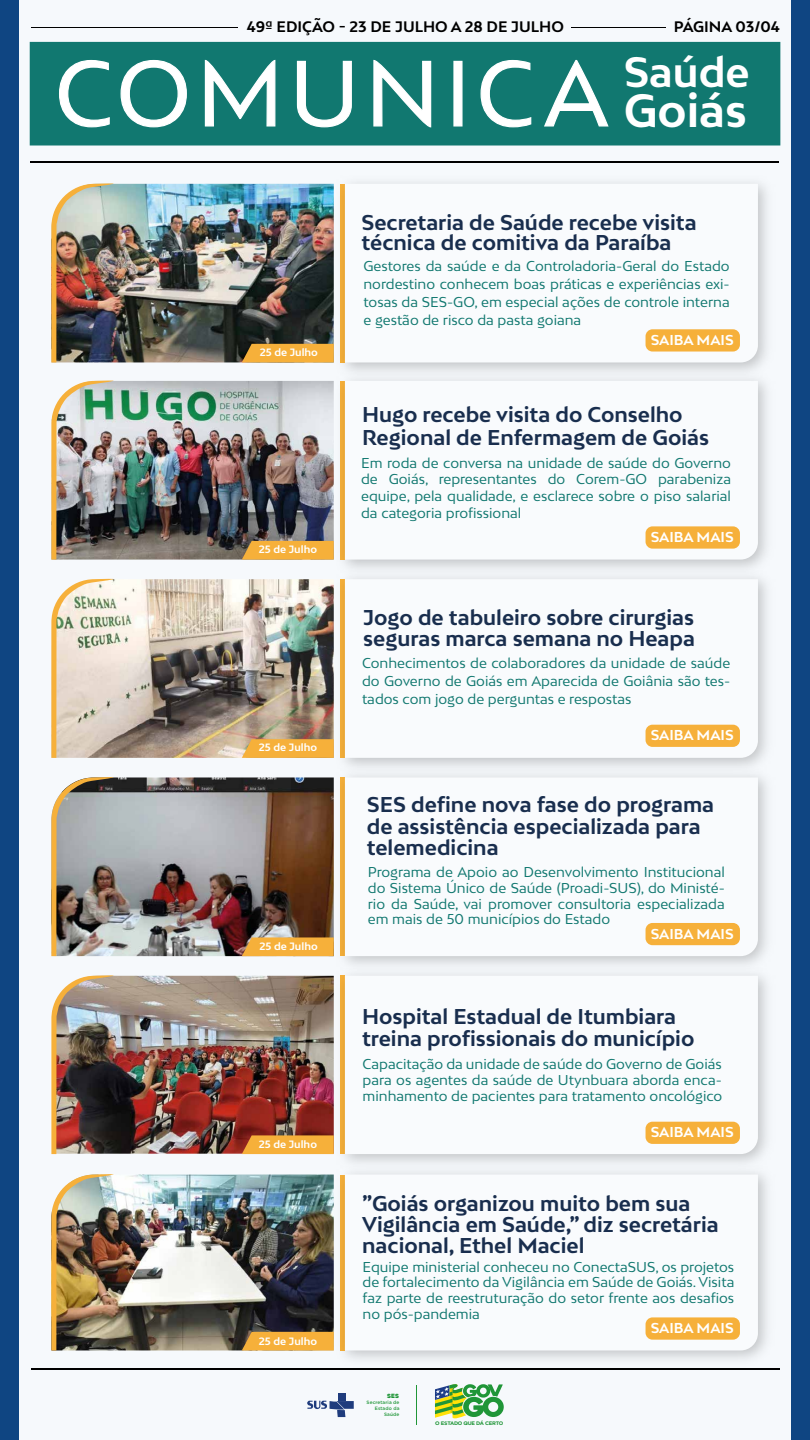
<style>
.page{position:relative;width:810px;height:1440px;background:#fff}
.page>*{position:absolute;margin:0;border:0;box-sizing:border-box;transform-origin:0 0}
.t1{font:700 44.1px "Bw Mitga";color:#fff}
.t2{font:700 40.12px "Bw Mitga";color:#fff}
.t3{font:700 20.25px/21.1px "Bw Mitga";color:#192e4e}
.t4{font:700 14.4px "Bw Mitga";color:#000}
.t5{font:700 13.58px "Bw Mitga";color:#fff}
.t6{font:13.5px/15.7px "Bw Mitga";color:#117870;text-align:justify}
.t7{font:700 10.05px "Bw Mitga";color:#fff}
.t8{font:5.78px "Heavitas";color:#209638}
.t9{font:700 5.1px "Gotham";letter-spacing:-.045em;color:#209638;scale:1.05 1}
.t10{font:500 4.72px/5.7px "Gotham";letter-spacing:.025em;color:#209638;text-align:right}
</style>
<div class="page">
<div style="left:7px;top:0;width:795px;height:1440px;background:#f6f9fc"></div>
<div style="left:0;top:0;width:19px;height:1440px;background:#0f4582"></div>
<div style="left:791px;top:0;width:19px;height:1440px;background:#0f4582"></div>
<div style="left:30px;top:42px;width:750px;height:104px;background:#117870;border:3px solid #117870"></div>
<hr style="left:31px;top:27px;width:206px;height:1px;background:#000">
<hr style="left:571px;top:27px;width:95px;height:1px;background:#000">
<hr style="left:30px;top:161px;width:749px;height:1px;background:#000">
<svg style="left:59px;top:59px;width:51px;height:69px"></svg>
<svg style="left:120px;top:59px;width:67px;height:69px"></svg>
<svg style="left:204px;top:59px;width:72px;height:68px"></svg>
<svg style="left:296px;top:60px;width:56px;height:68px"></svg>
<svg style="left:373px;top:59px;width:59px;height:69px"></svg>
<div style="left:453px;top:61px;width:10px;height:66px;background:#fff;border:1px solid #fff"></div>
<svg style="left:480px;top:59px;width:52px;height:69px"></svg>
<svg style="left:544px;top:59px;width:65px;height:68px"></svg>
<hr style="left:31px;top:1368px;width:749px;height:2px;background:#000">
<img style="left:331px;top:182px;width:436px;height:185px">
<svg style="left:345px;top:184px;width:413px;height:178px"></svg>
<img style="left:116px;top:184px;width:218px;height:178px">
<img style="left:51px;top:183px;width:65px;height:179px">
<div style="left:646px;top:329px;width:94px;height:23px;background:#f6b03a;border-radius:7px"></div>
<div style="left:242px;top:344px;width:92px;height:18px;background:#f6b03a"></div>
<img style="left:340px;top:367px;width:427px;height:199px">
<svg style="left:345px;top:381px;width:413px;height:179px"></svg>
<img style="left:116px;top:381px;width:218px;height:179px">
<img style="left:51px;top:380px;width:65px;height:180px">
<div style="left:646px;top:526px;width:94px;height:23px;background:#f6b03a;border-radius:7px"></div>
<svg style="left:242px;top:541px;width:92px;height:19px;background:#ecab3d"></svg>
<img style="left:340px;top:566px;width:427px;height:198px">
<svg style="left:345px;top:579px;width:413px;height:179px"></svg>
<img style="left:116px;top:579px;width:218px;height:179px">
<svg style="left:51px;top:578px;width:65px;height:180px;background:#dfd2bc"></svg>
<div style="left:646px;top:725px;width:94px;height:22px;background:#f6b03a;border-radius:7px"></div>
<svg style="left:242px;top:739px;width:92px;height:19px;background:#f2b040"></svg>
<img style="left:331px;top:764px;width:436px;height:198px">
<svg style="left:345px;top:777px;width:413px;height:179px"></svg>
<img style="left:116px;top:777px;width:218px;height:179px">
<img style="left:51px;top:777px;width:65px;height:179px">
<div style="left:646px;top:923px;width:94px;height:22px;background:#f6b03a;border-radius:7px"></div>
<svg style="left:242px;top:937px;width:92px;height:19px;background:#eba83b"></svg>
<img style="left:331px;top:962px;width:436px;height:199px">
<svg style="left:345px;top:976px;width:413px;height:178px"></svg>
<img style="left:116px;top:976px;width:218px;height:178px">
<img style="left:51px;top:975px;width:65px;height:179px">
<div style="left:646px;top:1122px;width:94px;height:22px;background:#f6b03a;border-radius:7px"></div>
<svg style="left:242px;top:1135px;width:92px;height:19px;background:#eda537"></svg>
<img style="left:331px;top:1161px;width:436px;height:198px">
<svg style="left:345px;top:1175px;width:413px;height:175px"></svg>
<img style="left:116px;top:1175px;width:218px;height:175px">
<img style="left:51px;top:1174px;width:65px;height:176px">
<div style="left:646px;top:1317px;width:94px;height:23px;background:#f6b03a;border-radius:7px"></div>
<div style="left:242px;top:1332px;width:92px;height:18px;background:#f6b03a"></div>
<div style="left:338px;top:1393px;width:8px;height:7px;background:#1f3c7d"></div>
<svg style="left:307px;top:1401px;width:47px;height:16px"></svg>
<hr style="left:416px;top:1385px;width:1px;height:40px;background:#209638">
<svg style="left:435px;top:1384px;width:69px;height:35px"></svg>
<p class="t4" style="left:247px;top:17px;width:319px">49ª EDIÇÃO - 23 DE JULHO A 28 DE JULHO</p>
<p class="t4" style="left:674px;top:17px;width:108px">PÁGINA 03/04</p>
<h2 class="t2" style="left:624px;top:45px;width:127px">Saúde</h2>
<h1 class="t1" style="left:624px;top:81px;width:125px">Goiás</h1>
<p class="t7" style="left:260px;top:345px;width:60px">25 de Julho</p>
<p class="t7" style="left:259px;top:543px;width:60px">25 de Julho</p>
<p class="t7" style="left:259px;top:741px;width:60px">25 de Julho</p>
<p class="t7" style="left:260px;top:940px;width:60px">25 de Julho</p>
<p class="t7" style="left:259px;top:1137px;width:60px">25 de Julho</p>
<p class="t7" style="left:259px;top:1334px;width:60px">25 de Julho</p>
<h3 class="t3" style="left:362px;top:212px;width:337px;line-height:20.1px">Secretaria de Saúde recebe visita técnica de comitiva da Paraíba</h3>
<p class="t6" style="left:363px;top:256px;width:368px;line-height:18.1px">Gestores da saúde e da Controladoria-Geral do Estado nordestino conhecem boas práticas e experiências exi&shy;tosas da SES-GO, em especial ações de controle interna e gestão de risco da pasta goiana</p>
<p class="t5" style="left:651px;top:331px;width:85px">SAIBA MAIS</p>
<h3 class="t3" style="left:362px;top:402px;width:348px;line-height:23.1px">Hugo recebe visita do Conselho<br>Regional de Enfermagem de Goiás</h3>
<p class="t6" style="left:361px;top:454px;width:371px;line-height:16.6px">Em roda de conversa na unidade de saúde do Governo de Goiás, representantes do Corem-GO parabeniza equipe, pela qualidade, e esclarece sobre o piso salarial da categoria profissional</p>
<p class="t5" style="left:651px;top:528px;width:85px">SAIBA MAIS</p>
<h3 class="t3" style="left:363px;top:607px;width:333px;line-height:20.4px">Jogo de tabuleiro sobre cirurgias seguras marca semana no Heapa</h3>
<p class="t6" style="left:362px;top:654px;width:370px;line-height:18.1px">Conhecimentos de colaboradores da unidade de saúde do Governo de Goiás em Aparecida de Goiânia são tes&shy;tados com jogo de perguntas e respostas</p>
<p class="t5" style="left:651px;top:726px;width:85px">SAIBA MAIS</p>
<h3 class="t3" style="left:367px;top:793px;width:349px;line-height:21.4px">SES define nova fase do programa de assistência especializada para telemedicina</h3>
<p class="t6" style="left:368px;top:864px;width:359px">Programa de Apoio ao Desenvolvimento Institucional do Sistema Único de Saúde (Proadi-SUS), do Ministé&shy;rio da Saúde, vai promover consultoria especializada em mais de 50 municípios do Estado</p>
<p class="t5" style="left:651px;top:925px;width:85px">SAIBA MAIS</p>
<h3 class="t3" style="left:362px;top:1006px;width:334px">Hospital Estadual de Itumbiara treina profissionais do município</h3>
<p class="t6" style="left:363px;top:1056px;width:361px">Capacitação da unidade de saúde do Governo de Goiás para os agentes da saúde de Utynbuara aborda enca&shy;minhamento de pacientes para tratamento oncológico</p>
<p class="t5" style="left:651px;top:1123px;width:85px">SAIBA MAIS</p>
<h3 class="t3" style="left:362px;top:1193px;width:358px">”Goiás organizou muito bem sua<br>Vigilância em Saúde,” diz secretária nacional, Ethel Maciel</h3>
<p class="t6" style="left:363px;top:1258px;width:373px">Equipe ministerial conheceu no ConectaSUS, os projetos de fortalecimento da Vigilância em Saúde de Goiás. Visita faz parte de reestruturação do setor frente aos desafios no pós-pandemia</p>
<p class="t5" style="left:651px;top:1319px;width:85px">SAIBA MAIS</p>
<p class="t8" style="left:387px;top:1393px;width:14px">SES</p>
<p class="t10" style="left:367px;top:1400px;width:34px">Secretaria de<br>Estado da<br>Saúde</p>
<p class="t9" style="left:435px;top:1421px;width:66px">O ESTADO QUE DÁ CERTO</p>
</div>
